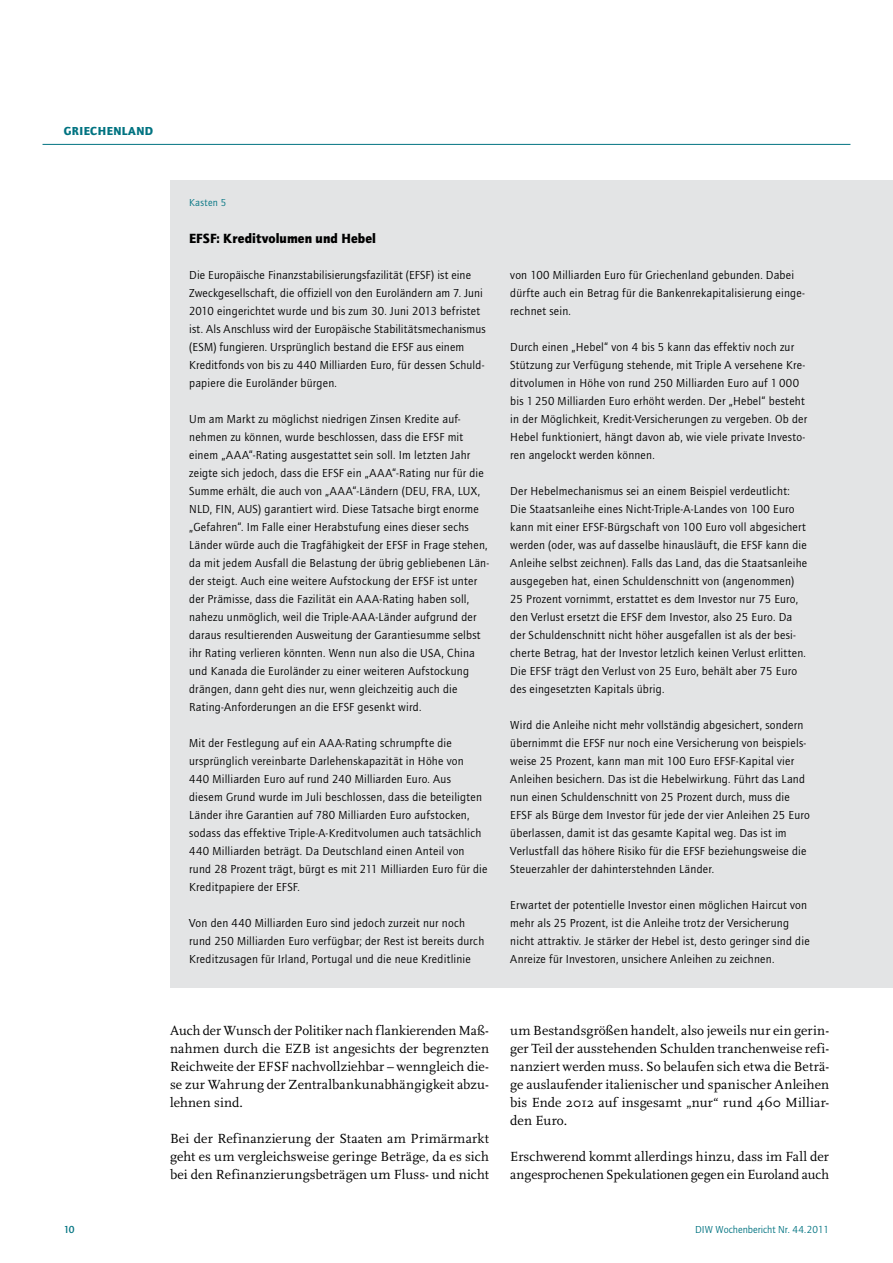
<style>
.page{position:relative;width:893px;height:1263px;background:#fff}
.page>*{position:absolute;margin:0;border:0;box-sizing:border-box;transform-origin:0 0}
.t1{font:13.8px/18px "Scala Pro";letter-spacing:.005em;color:#000;text-align:justify}
.t2{font:900 13.8px "Quay Sans ITC Std";color:#000}
.t3{font:12px/18px "Quay Sans ITC Std";letter-spacing:.02em;color:#000}
.t4{font:900 12px "Quay Sans ITC Std";letter-spacing:.04em;color:#007381}
.t5{font:10.5px "Quay Sans ITC Std";color:#007381}
.t6{font:500 10.5px "Quay Sans ITC Std";color:#007381}
</style>
<div class="page">
<hr style="left:43px;top:144px;width:807px;height:1px;background:#007381">
<div style="left:170px;top:180px;width:659px;height:808px;background:#e3e4e5"></div>
<div style="left:829px;top:180px;width:64px;height:808px;background:#e3e4e5"></div>
<p class="t4" style="left:64px;top:123px;width:89px">Griechenland</p>
<p class="t5" style="left:189px;top:196px;width:38px">Kasten 5</p>
<p class="t2" style="left:189px;top:230px;width:8px">EFSF</p>
<p class="t2" style="left:216px;top:230px;width:161px">: Kreditvolumen und Hebel</p>
<p class="t3" style="left:189px;top:266px;width:298px">Die Europäische Finanzstabilisierungsfazilität (EFSF) ist eine Zweckgesellschaft, die offiziell von den Euroländern am 7. Juni 2010 eingerichtet wurde und bis zum 30. Juni 2013 befristet ist. Als Anschluss wird der Europäische Stabilitätsmechanismus (ESM) fungieren. Ursprünglich bestand die EFSF aus einem Kreditfonds von bis zu 440 Milliarden Euro, für dessen Schuld&shy;papiere die Euroländer bürgen.</p>
<p class="t3" style="left:189px;top:410px;width:301px">Um am Markt zu möglichst niedrigen Zinsen Kredite auf&shy;nehmen zu können, wurde beschlossen, dass die EFSF mit einem „AAA“-Rating ausgestattet sein soll. Im letzten Jahr zeigte sich jedoch, dass die EFSF ein „AAA“-Rating nur für die Summe erhält, die auch von „AAA“-Ländern (DEU, FRA, LUX, NLD, FIN, AUS) garantiert wird. Diese Tatsache birgt enorme „Gefahren“. Im Falle einer Herabstufung eines dieser sechs Länder würde auch die Tragfähigkeit der EFSF in Frage stehen, da mit jedem Ausfall die Belastung der übrig gebliebenen Län&shy;der steigt. Auch eine weitere Aufstockung der EFSF ist unter der Prämisse, dass die Fazilität ein AAA-Rating haben soll, nahezu unmöglich, weil die Triple-AAA-Länder aufgrund der daraus resultierenden Ausweitung der Garantiesumme selbst ihr Rating verlieren könnten. Wenn nun also die USA, China und Kanada die Euroländer zu einer weiteren Aufstockung drängen, dann geht dies nur, wenn gleichzeitig auch die Rating-Anforderungen an die EFSF gesenkt wird.</p>
<p class="t3" style="left:189px;top:734px;width:300px">Mit der Festlegung auf ein AAA-Rating schrumpfte die ursprünglich vereinbarte Darlehenskapazität in Höhe von<br>440 Milliarden Euro auf rund 240 Milliarden Euro. Aus<br>diesem Grund wurde im Juli beschlossen, dass die beteiligten Länder ihre Garantien auf 780 Milliarden Euro aufstocken, sodass das effektive Triple-A-Kreditvolumen auch tatsächlich 440 Milliarden beträgt. Da Deutschland einen Anteil von rund 28 Prozent trägt, bürgt es mit 211 Milliarden Euro für die Kreditpapiere der EFSF.</p>
<p class="t3" style="left:189px;top:914px;width:297px">Von den 440 Milliarden Euro sind jedoch zurzeit nur noch rund 250 Milliarden Euro verfügbar; der Rest ist bereits durch<br>Kreditzusagen für Irland, Portugal und die neue Kreditlinie</p>
<p class="t3" style="left:510px;top:266px;width:296px">von 100 Milliarden Euro für Griechenland gebunden. Dabei dürfte auch ein Betrag für die Bankenrekapitalisierung einge&shy;rechnet sein.</p>
<p class="t3" style="left:510px;top:338px;width:298px">Durch einen „Hebel“ von 4 bis 5 kann das effektiv noch zur Stützung zur Verfügung stehende, mit Triple A versehene Kre&shy;ditvolumen in Höhe von rund 250 Milliarden Euro auf 1 000 bis 1 250 Milliarden Euro erhöht werden. Der „Hebel“ besteht in der Möglichkeit, Kredit-Versicherungen zu vergeben. Ob der Hebel funktioniert, hängt davon ab, wie viele private Investo&shy;ren angelockt werden können.</p>
<p class="t3" style="left:510px;top:482px;width:298px">Der Hebelmechanismus sei an einem Beispiel verdeutlicht:<br>Die Staatsanleihe eines Nicht-Triple-A-Landes von 100 Euro kann mit einer EFSF-Bürgschaft von 100 Euro voll abgesichert werden (oder, was auf dasselbe hinausläuft, die EFSF kann die Anleihe selbst zeichnen). Falls das Land, das die Staatsanleihe ausgegeben hat, einen Schuldenschnitt von (angenommen)<br>25 Prozent vornimmt, erstattet es dem Investor nur 75 Euro, den Verlust ersetzt die EFSF dem Investor, also 25 Euro. Da der Schuldenschnitt nicht höher ausgefallen ist als der besi&shy;cherte Betrag, hat der Investor letzlich keinen Verlust erlitten.<br>Die EFSF trägt den Verlust von 25 Euro, behält aber 75 Euro des eingesetzten Kapitals übrig.</p>
<p class="t3" style="left:510px;top:716px;width:301px">Wird die Anleihe nicht mehr vollständig abgesichert, sondern übernimmt die EFSF nur noch eine Versicherung von beispiels&shy;weise 25 Prozent, kann man mit 100 Euro EFSF-Kapital vier Anleihen besichern. Das ist die Hebelwirkung. Führt das Land nun einen Schuldenschnitt von 25 Prozent durch, muss die EFSF als Bürge dem Investor für jede der vier Anleihen 25 Euro überlassen, damit ist das gesamte Kapital weg. Das ist im Verlustfall das höhere Risiko für die EFSF beziehungsweise die Steuerzahler der dahinterstehnden Länder.</p>
<p class="t3" style="left:510px;top:896px;width:301px">Erwartet der potentielle Investor einen möglichen Haircut von mehr als 25 Prozent, ist die Anleihe trotz der Versicherung nicht attraktiv. Je stärker der Hebel ist, desto geringer sind die Anreize für Investoren, unsichere Anleihen zu zeichnen.</p>
<p class="t1" style="left:170px;top:1021px;width:320px">Auch der Wunsch der Politiker nach flankierenden Maß&shy;nahmen durch die EZB ist angesichts der begrenzten Reichweite der EFSF nachvollziehbar – wenngleich die&shy;se zur Wahrung der Zentralbankunabhängigkeit abzu&shy;lehnen sind.</p>
<p class="t1" style="left:170px;top:1129px;width:320px">Bei der Refinanzierung der Staaten am Primärmarkt geht es um vergleichsweise geringe Beträge, da es sich bei den Refinanzierungsbeträgen um Fluss- und nicht</p>
<p class="t1" style="left:510px;top:1021px;width:320px">um Bestandsgrößen handelt, also jeweils nur ein gerin&shy;ger Teil der ausstehenden Schulden tranchenweise refi&shy;nanziert werden muss. So belaufen sich etwa die Beträ&shy;ge auslaufender italienischer und spanischer Anleihen bis Ende 2012 auf insgesamt „nur“ rund 460 Milliar&shy;den Euro.</p>
<p class="t1" style="left:510px;top:1147px;width:320px">Erschwerend kommt allerdings hinzu, dass im Fall der angesprochenen Spekulationen gegen ein Euroland auch</p>
<p class="t6" style="left:64px;top:1223px;width:12px">10</p>
<p class="t5" style="left:695px;top:1223px;width:135px">DIW Wochenbericht Nr. 44.2011</p>
</div>
